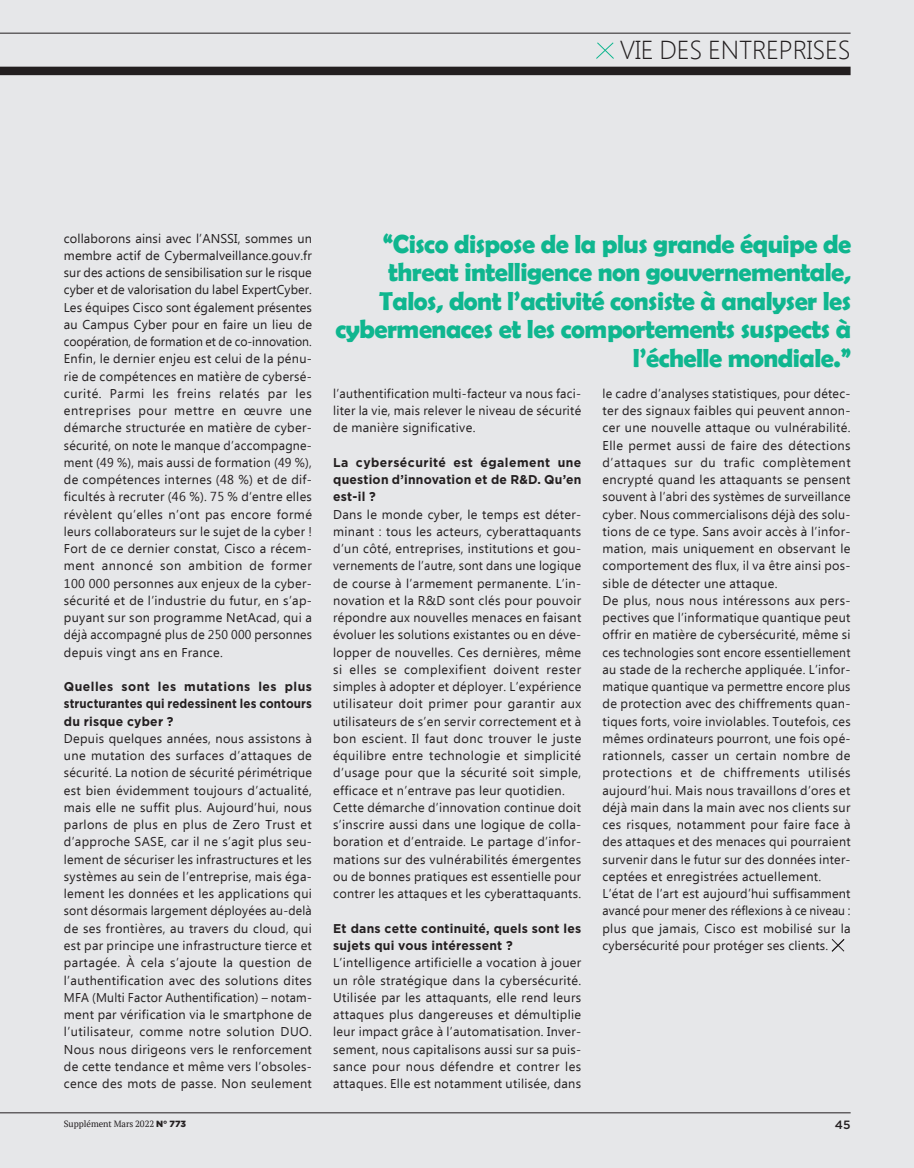
<style>
.page{position:relative;width:914px;height:1168px;background:#e6e7e9}
.page>*{position:absolute;margin:0;border:0;box-sizing:border-box;transform-origin:0 0}
.t1{font:700 26.25px/28.5px "Berlin Sans FB Demi";letter-spacing:-.02em;color:#0fb68f;text-align:right}
.t2{font:300 25.95px "Segoe UI";letter-spacing:-.01em;color:#231f20}
.t3{font:12.75px/17.2px "Ebrima";letter-spacing:.025em;color:#231f20;text-align:justify}
.t4{font:700 12.75px/17.2px "Gotham";letter-spacing:.02em;color:#231f20;text-align:justify;scale:.96 1}
.t5{font:500 12px "Gotham";color:#231f20}
.t6{font:9px "PT Serif";letter-spacing:-.005em;color:#231f20}
.s1{font-family:"Gotham";font-weight:900}
</style>
<div class="page">
<hr style="left:0;top:1112px;width:850px;height:1px;background:#231f20">
<div style="left:0;top:67px;width:850px;height:8px;background:#231f20"></div>
<hr style="left:0;top:33px;width:850px;height:1px;background:#231f20">
<svg style="left:596px;top:42px;width:18px;height:17px"></svg>
<svg style="left:831px;top:939px;width:13px;height:13px"></svg>
<h2 class="t2" style="left:620px;top:32px;width:232px">VIE DES ENTREPRISES</h2>
<p class="t3" style="left:64px;top:230px;width:250px">collaborons ainsi avec l’ANSSI, sommes un membre actif de Cybermalveillance.gouv.fr sur des actions de sensibilisation sur le risque cyber et de valorisation du label ExpertCyber.<br>Les équipes Cisco sont également présentes au Campus Cyber pour en faire un lieu de coopération, de formation et de co-innovation.<br>Enfin, le dernier enjeu est celui de la pénu&shy;rie de compétences en matière de cybersé&shy;curité. Parmi les freins relatés par les entreprises pour mettre en œuvre une démarche structurée en matière de cyber&shy;sécurité, on note le manque d’accompagne&shy;ment (49 %), mais aussi de formation (49 %), de compétences internes (48 %) et de dif&shy;ficultés à recruter (46 %). 75 % d‘entre elles révèlent qu’elles n’ont pas encore formé leurs collaborateurs sur le sujet de la cyber !<br>Fort de ce dernier constat, Cisco a récem&shy;ment annoncé son ambition de former 100 000 personnes aux enjeux de la cyber&shy;sécurité et de l’industrie du futur, en s’ap&shy;puyant sur son programme NetAcad, qui a déjà accompagné plus de 250 000 personnes depuis vingt ans en France.</p>
<p class="t4" style="left:64px;top:678px;width:260px">Quelles sont les mutations les plus structurantes qui redessinent les contours du risque cyber ?</p>
<p class="t3" style="left:64px;top:730px;width:250px">Depuis quelques années, nous assistons à une mutation des surfaces d’attaques de sécurité. La notion de sécurité périmétrique est bien évidemment toujours d’actualité, mais elle ne suffit plus. Aujourd’hui, nous parlons de plus en plus de Zero Trust et d’approche SASE, car il ne s’agit plus seu&shy;lement de sécuriser les infrastructures et les systèmes au sein de l’entreprise, mais éga&shy;lement les données et les applications qui sont désormais largement déployées au-delà de ses frontières, au travers du cloud, qui est par principe une infrastructure tierce et partagée. À cela s’ajoute la question de l’authentification avec des solutions dites MFA (Multi Factor Authentification) – notam&shy;ment par vérification via le smartphone de l’utilisateur, comme notre solution DUO.<br>Nous nous dirigeons vers le renforcement de cette tendance et même vers l’obsoles&shy;cence des mots de passe. Non seulement</p>
<p class="t6" style="left:64px;top:1117px;width:124px">Supplément Mars 2022 <span class="s1">N° 773</span></p>
<h1 class="t1" style="left:335px;top:229px;width:517px">“Cisco dispose de la plus grande équipe de threat intelligence non gouvernementale, Talos, dont l’activité consiste à analyser les cybermenaces et les comportements suspects à l’échelle mondiale.”</h1>
<p class="t3" style="left:333px;top:385px;width:249px">l’authentification multi-facteur va nous faci&shy;liter la vie, mais relever le niveau de sécurité de manière significative.</p>
<p class="t4" style="left:333px;top:454px;width:260px">La cybersécurité est également une question d’innovation et de R&amp;D. Qu’en est-il ?</p>
<p class="t3" style="left:333px;top:506px;width:250px;text-align:left">Dans le monde cyber, le temps est déter&shy;minant : tous les acteurs, cyberattaquants d’un côté, entreprises, institutions et gou&shy;vernements de l’autre, sont dans une logique de course à l’armement permanente. L’in&shy;novation et la R&amp;D sont clés pour pouvoir répondre aux nouvelles menaces en faisant évoluer les solutions existantes ou en déve&shy;lopper de nouvelles. Ces dernières, même si elles se complexifient doivent rester simples à adopter et déployer. L’expérience utilisateur doit primer pour garantir aux utilisateurs de s’en servir correctement et à bon escient. Il faut donc trouver le juste équilibre entre technologie et simplicité d’usage pour que la sécurité soit simple, efficace et n’entrave pas leur quotidien.<br>Cette démarche d’innovation continue doit s’inscrire aussi dans une logique de colla&shy;boration et d’entraide. Le partage d’infor&shy;mations sur des vulnérabilités émergentes ou de bonnes pratiques est essentielle pour contrer les attaques et les cyberattaquants.</p>
<p class="t4" style="left:333px;top:919px;width:260px">Et dans cette continuité, quels sont les sujets qui vous intéressent ?</p>
<p class="t3" style="left:333px;top:955px;width:250px">L’intelligence artificielle a vocation à jouer un rôle stratégique dans la cybersécurité.<br>Utilisée par les attaquants, elle rend leurs attaques plus dangereuses et démultiplie leur impact grâce à l’automatisation. Inver&shy;sement, nous capitalisons aussi sur sa puis&shy;sance pour nous défendre et contrer les attaques. Elle est notamment utilisée, dans</p>
<p class="t3" style="left:602px;top:385px;width:250px;text-align:left">le cadre d’analyses statistiques, pour détec&shy;ter des signaux faibles qui peuvent annon&shy;cer une nouvelle attaque ou vulnérabilité.<br>Elle permet aussi de faire des détections d’attaques sur du trafic complètement encrypté quand les attaquants se pensent souvent à l’abri des systèmes de surveillance cyber. Nous commercialisons déjà des solu&shy;tions de ce type. Sans avoir accès à l’infor&shy;mation, mais uniquement en observant le comportement des flux, il va être ainsi pos&shy;sible de détecter une attaque.<br>De plus, nous nous intéressons aux pers&shy;pectives que l’informatique quantique peut offrir en matière de cybersécurité, même si ces technologies sont encore essentiellement au stade de la recherche appliquée. L’infor&shy;matique quantique va permettre encore plus de protection avec des chiffrements quan&shy;tiques forts, voire inviolables. Toutefois, ces mêmes ordinateurs pourront, une fois opé&shy;rationnels, casser un certain nombre de protections et de chiffrements utilisés aujourd’hui. Mais nous travaillons d’ores et déjà main dans la main avec nos clients sur ces risques, notamment pour faire face à des attaques et des menaces qui pourraient survenir dans le futur sur des données inter&shy;ceptées et enregistrées actuellement.<br>L’état de l’art est aujourd’hui suffisamment avancé pour mener des réflexions à ce niveau : plus que jamais, Cisco est mobilisé sur la cybersécurité pour protéger ses clients.</p>
<p class="t5" style="left:835px;top:1117px;width:17px">45</p>
</div>
